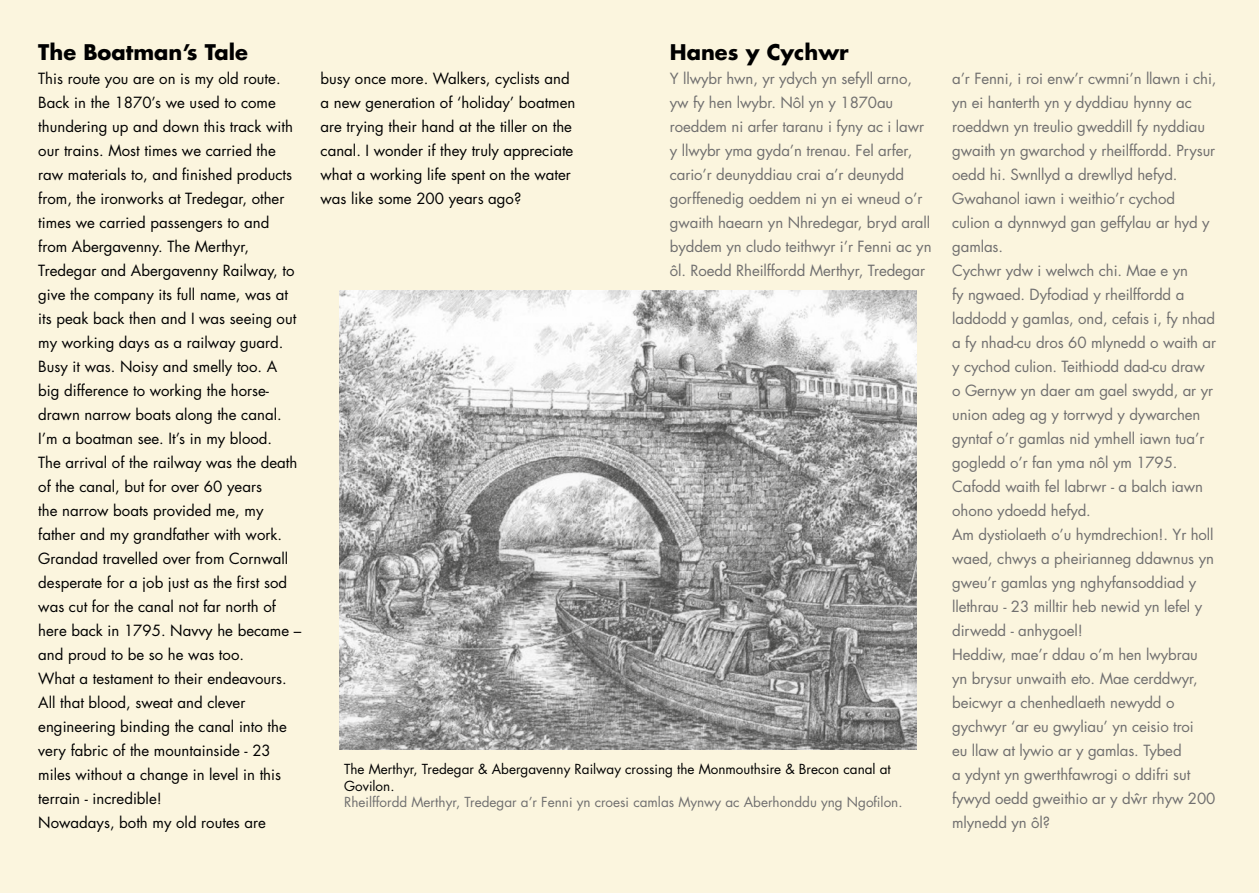
<style>
.page{position:relative;width:1259px;height:893px;background:#fbf5de}
.page>*{position:absolute;margin:0;border:0;box-sizing:border-box;transform-origin:0 0}
.t1{font:700 21px "Futura Std";color:#000}
.t2{font:15px/24px "Futura Std";letter-spacing:-.005em;color:#706f6f}
.t3{font:15px/24px "Futura Std";color:#000}
.t4{font:13.5px/16.2px "Futura Std";color:#000}
.t5{font:13.5px "Futura Std";color:#706f6f}
</style>
<div class="page">
<img style="left:339px;top:290px;width:577px;height:459px">
<h2 class="t1" style="left:38px;top:38px;width:211px">The Boatman’s Tale</h2>
<p class="t3" style="left:38px;top:66px;width:265px">This route you are on is my old route.<br>Back in the 1870’s we used to come thundering up and down this track with our trains. Most times we carried the raw materials to, and fnished products from, the ironworks at Tredegar, other times we carried passengers to and from Abergavenny. The Merthyr, Tredegar and Abergavenny Railway, to give the company its full name, was at its peak back then and I was seeing out my working days as a railway guard.<br>Busy it was. Noisy and smelly too. A big difference to working the horse&shy;drawn narrow boats along the canal.<br>I’m a boatman see. It’s in my blood.<br>The arrival of the railway was the death of the canal, but for over 60 years<br>the narrow boats provided me, my father and my grandfather with work.<br>Grandad travelled over from Cornwall desperate for a job just as the frst sod was cut for the canal not far north of here back in 1795. Navvy he became – and proud to be so he was too.<br>What a testament to their endeavours.<br>All that blood, sweat and clever engineering binding the canal into the very fabric of the mountainside - 23 miles without a change in level in this terrain - incredible!<br>Nowadays, both my old routes are</p>
<p class="t3" style="left:320px;top:66px;width:256px">busy once more. Walkers, cyclists and a new generation of ‘holiday’ boatmen are trying their hand at the tiller on the canal. I wonder if they truly appreciate what a working life spent on the water was like some 200 years ago?</p>
<h2 class="t1" style="left:670px;top:38px;width:180px">Hanes y Cychwr</h2>
<p class="t2" style="left:670px;top:66px;width:263px">Y llwybr hwn, yr ydych yn sefyll arno, yw fy hen lwybr. Nôl yn y 1870au roeddem ni arfer taranu i fyny ac i lawr y llwybr yma gyda’n trenau. Fel arfer, cario’r deunyddiau crai a’r deunydd gorffenedig oeddem ni yn ei wneud o’r gwaith haearn yn Nhredegar, bryd arall byddem yn cludo teithwyr i’r Fenni ac yn ôl. Roedd Rheilffordd Merthyr, Tredegar</p>
<p class="t2" style="left:952px;top:66px;width:266px">a’r Fenni, i roi enw’r cwmni’n llawn i chi, yn ei hanterth yn y dyddiau hynny ac roeddwn yn treulio gweddill fy nyddiau gwaith yn gwarchod y rheilffordd. Prysur oedd hi. Swnllyd a drewllyd hefyd.<br>Gwahanol iawn i weithio’r cychod culion a dynnwyd gan geffylau ar hyd y gamlas.<br>Cychwr ydw i welwch chi. Mae e yn<br>fy ngwaed. Dyfodiad y rheilffordd a laddodd y gamlas, ond, cefais i, fy nhad a fy nhad-cu dros 60 mlynedd o waith ar y cychod culion. Teithiodd dad-cu draw</p>
<p class="t2" style="left:952px;top:378px;width:265px">o Gernyw yn daer am gael swydd, ar yr union adeg ag y torrwyd y dywarchen gyntaf o’r gamlas nid ymhell iawn tua’r gogledd o’r fan yma nôl ym 1795.<br>Cafodd waith fel labrwr - a balch iawn ohono ydoedd hefyd.<br>Am dystiolaeth o’u hymdrechion!. Yr holl waed, chwys a pheirianneg ddawnus yn gweu’r gamlas yng nghyfansoddiad y llethrau - 23 milltir heb newid yn lefel y dirwedd - anhygoel!<br>Heddiw, mae’r ddau o’m hen lwybrau yn brysur unwaith eto. Mae cerddwyr, beicwyr a chenhedlaeth newydd o gychwyr ‘ar eu gwyliau’ yn ceisio troi<br>eu llaw at lywio ar y gamlas. Tybed<br>a ydynt yn gwerthfawrogi o ddifri sut fywyd oedd gweithio ar y dwˆr rhyw 200 mlynedd yn ôl?</p>
<p class="t4" style="left:344px;top:761px;width:548px">The Merthyr, Tredegar &amp; Abergavenny Railway crossing the Monmouthsire &amp; Brecon canal at<br>Govilon.</p>
<p class="t5" style="left:344px;top:793px;width:560px">Rheilffordd Merthyr, Tredegar a’r Fenni yn croesi camlas Mynwy ac Aberhonddu yng Ngoflon.</p>
</div>
